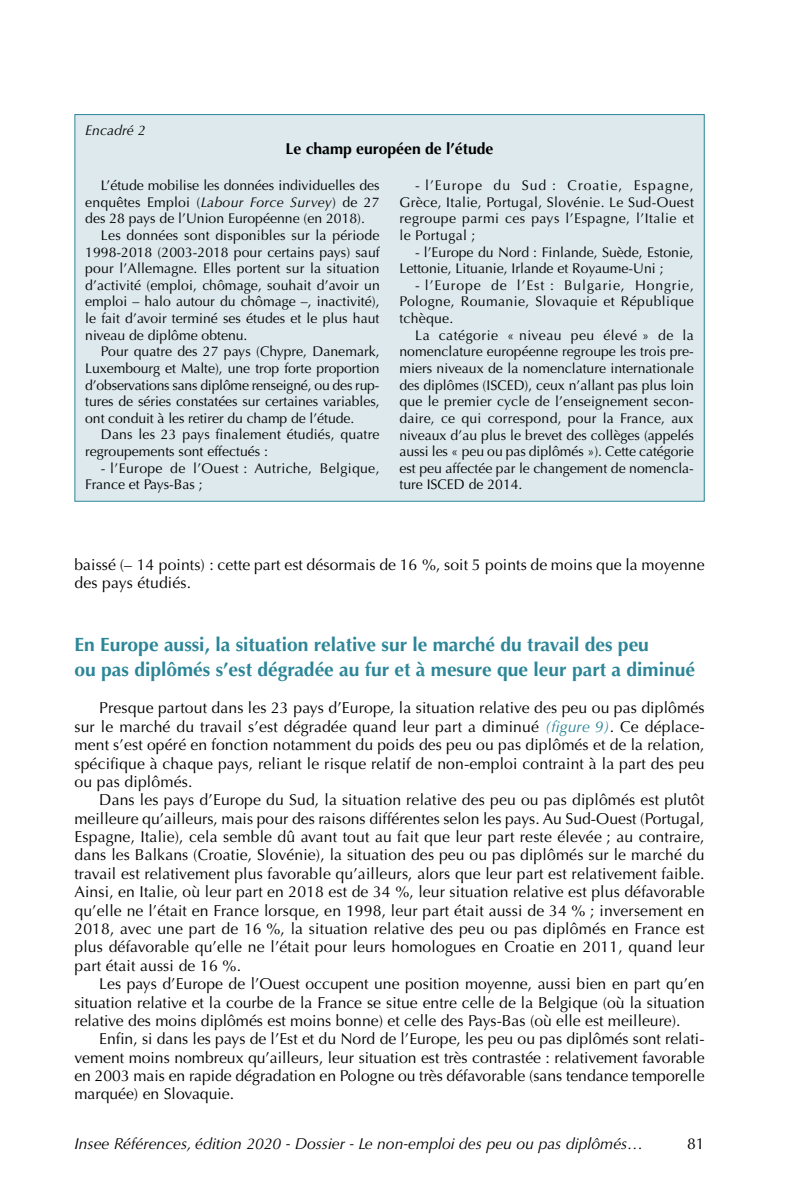
<style>
.page{position:relative;width:794px;height:1191px;background:#fff}
.page>*{position:absolute;margin:0;border:0;box-sizing:border-box;transform-origin:0 0}
.Inter_titre{font:700 19.25px/24.5px "Optima LT Std";color:#2c8698}
.Body_text{font:15.75px/18.4px "Optima LT Std";letter-spacing:.005em;color:#000;text-align:justify}
.t1{font:italic 15.75px "Optima LT Std";color:#000}
.EncadTItre{font:700 15.75px "Optima LT Std";color:#000}
.Encad_Texte{font:14px/16.6px "Optima LT Std";color:#000;text-align:justify}
.Encad_Texte-2{font:14px/16.6px "Optima LT Std";letter-spacing:.025em;color:#000}
.EncadNum{font:italic 14px "Optima LT Std";color:#000}
.s1{font-style:italic}
.s2{font-style:italic;color:#2c8698}
</style>
<div class="page">
<div style="left:75px;top:115px;width:629px;height:386px;background:#dde9ed"></div>
<p class="EncadNum" style="left:85px;top:122px;width:62px">Encadré 2</p>
<p class="EncadTItre" style="left:285px;top:139px;width:209px">Le champ européen de l’étude</p>
<p class="Encad_Texte" style="left:85px;top:177px;width:296px;text-indent:16px">L’étude mobilise les données individuelles des enquêtes Emploi (<span class="s1">Labour Force Survey</span>) de 27 des 28 pays de l’Union Européenne (en 2018).</p>
<p class="Encad_Texte" style="left:85px;top:227px;width:296px;text-indent:16px">Les données sont disponibles sur la période 1998‑2018 (2003‑2018 pour certains pays) sauf pour l’Allemagne. Elles portent sur la situation d’activité (emploi, chômage, souhait d’avoir un emploi – halo autour du chômage –, inactivité), le fait d’avoir terminé ses études et le plus haut niveau de diplôme obtenu.</p>
<p class="Encad_Texte" style="left:85px;top:343px;width:296px;text-indent:16px">Pour quatre des 27 pays (Chypre, Danemark, Luxembourg et Malte), une trop forte proportion d’observations sans diplôme renseigné, ou des rup‑ tures de séries constatées sur certaines variables, ont conduit à les retirer du champ de l’étude.</p>
<p class="Encad_Texte" style="left:85px;top:426px;width:296px;text-indent:16px">Dans les 23 pays finalement étudiés, quatre regroupements sont effectués :</p>
<p class="Encad_Texte-2" style="left:85px;top:460px;width:296px;text-indent:16px">‑ l’Europe de l’Ouest : Autriche, Belgique,<br>France et Pays‑Bas ;</p>
<p class="Encad_Texte" style="left:399px;top:177px;width:296px;text-indent:16px">‑ l’Europe du Sud : Croatie, Espagne, Grèce, Italie, Portugal, Slovénie. Le Sud‑Ouest regroupe parmi ces pays l’Espagne, l’Italie et le Portugal ;</p>
<p class="Encad_Texte" style="left:399px;top:244px;width:296px;text-indent:16px">‑ l’Europe du Nord : Finlande, Suède, Estonie,<br>Lettonie, Lituanie, Irlande et Royaume‑Uni ;</p>
<p class="Encad_Texte" style="left:399px;top:277px;width:296px;text-indent:16px">‑ l’Europe de l’Est : Bulgarie, Hongrie, Pologne, Roumanie, Slovaquie et République tchèque.</p>
<p class="Encad_Texte" style="left:399px;top:327px;width:296px;text-indent:16px">La catégorie « niveau peu élevé » de la nomenclature européenne regroupe les trois pre‑ miers niveaux de la nomenclature internationale des diplômes (ISCED), ceux n’allant pas plus loin que le premier cycle de l’enseignement secon‑ daire, ce qui correspond, pour la France, aux niveaux d’au plus le brevet des collèges (appelés aussi les « peu ou pas diplômés »). Cette catégorie est peu affectée par le changement de nomencla‑ ture ISCED de 2014.</p>
<p class="Body_text" style="left:74px;top:555px;width:631px">baissé (– 14 points) : cette part est désormais de 16 %, soit 5 points de moins que la moyenne des pays étudiés.</p>
<p class="Inter_titre" style="left:74px;top:632px;width:622px">En Europe aussi, la situation relative sur le marché du travail des peu<br>ou pas diplômés s’est dégradée au fur et à mesure que leur part a diminué</p>
<p class="Body_text" style="left:74px;top:699px;width:632px;text-indent:25px">Presque partout dans les 23 pays d’Europe, la situation relative des peu ou pas diplômés sur le marché du travail s’est dégradée quand leur part a diminué <span class="s2">(figure 9)</span>. Ce déplace‑ ment s’est opéré en fonction notamment du poids des peu ou pas diplômés et de la relation, spécifique à chaque pays, reliant le risque relatif de non‑emploi contraint à la part des peu ou pas diplômés.</p>
<p class="Body_text" style="left:74px;top:791px;width:632px;text-indent:25px">Dans les pays d’Europe du Sud, la situation relative des peu ou pas diplômés est plutôt meilleure qu’ailleurs, mais pour des raisons différentes selon les pays. Au Sud‑Ouest (Portugal, Espagne, Italie), cela semble dû avant tout au fait que leur part reste élevée ; au contraire, dans les Balkans (Croatie, Slovénie), la situation des peu ou pas diplômés sur le marché du travail est relativement plus favorable qu’ailleurs, alors que leur part est relativement faible.<br>Ainsi, en Italie, où leur part en 2018 est de 34 %, leur situation relative est plus défavorable qu’elle ne l’était en France lorsque, en 1998, leur part était aussi de 34 % ; inversement en 2018, avec une part de 16 %, la situation relative des peu ou pas diplômés en France est plus défavorable qu’elle ne l’était pour leurs homologues en Croatie en 2011, quand leur part était aussi de 16 %.</p>
<p class="Body_text" style="left:74px;top:974px;width:632px;text-indent:25px">Les pays d’Europe de l’Ouest occupent une position moyenne, aussi bien en part qu’en situation relative et la courbe de la France se situe entre celle de la Belgique (où la situation relative des moins diplômés est moins bonne) et celle des Pays‑Bas (où elle est meilleure).</p>
<p class="Body_text" style="left:74px;top:1030px;width:632px;text-indent:25px">Enfin, si dans les pays de l’Est et du Nord de l’Europe, les peu ou pas diplômés sont relati‑ vement moins nombreux qu’ailleurs, leur situation est très contrastée : relativement favorable en 2003 mais en rapide dégradation en Pologne ou très défavorable (sans tendance temporelle marquée) en Slovaquie.</p>
<p class="t1" style="left:74px;top:1134px;width:570px">Insee Références, édition 2020 - Dossier - Le non-emploi des peu ou pas diplômés…</p>
<p class="Body_text" style="left:687px;top:1135px;width:19px">81</p>
</div>
